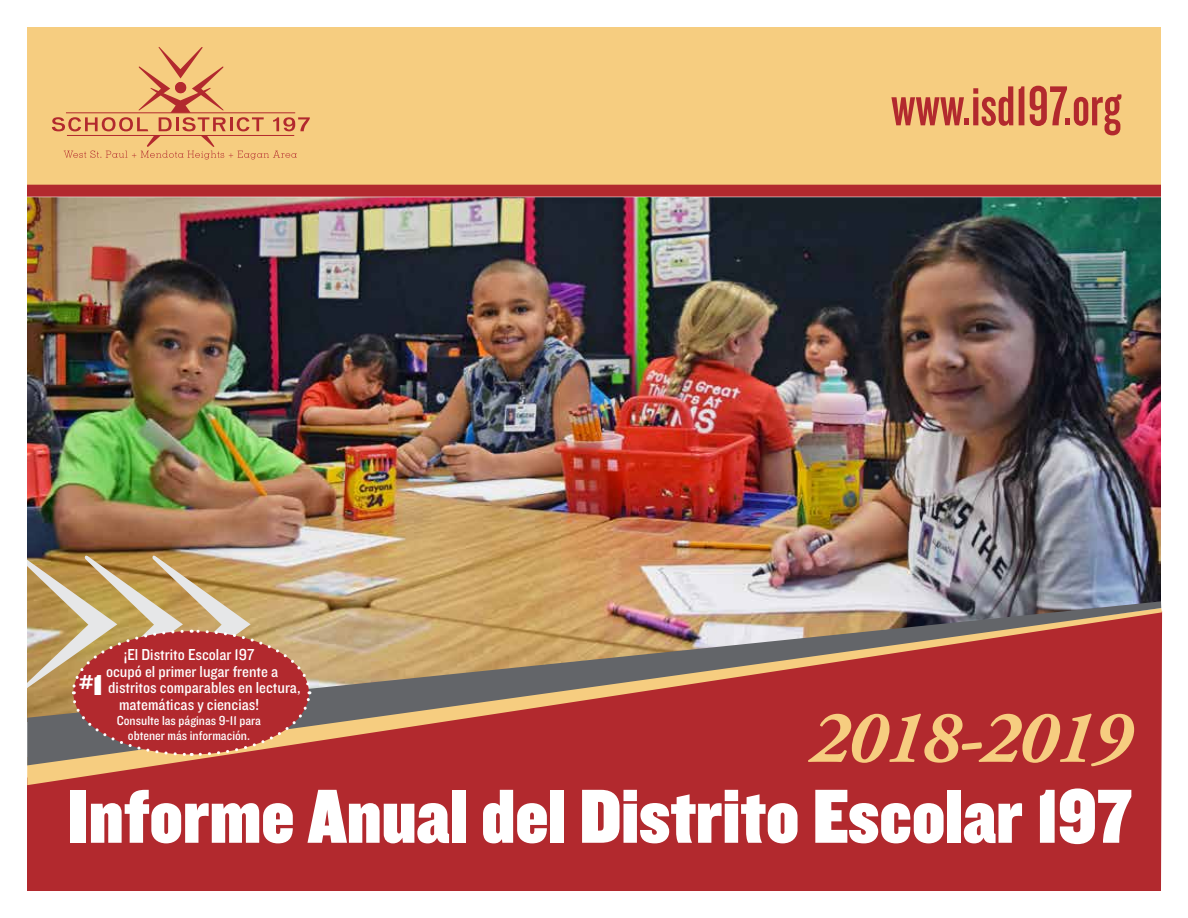
<style>
.page{position:relative;width:1188px;height:918px;background:#fff}
.page>*{position:absolute;margin:0;border:0;box-sizing:border-box;transform-origin:0 0}
.t1{font:79.5px "Knockout HTF90 Ultmt Welterwt";letter-spacing:.01em;color:#fff}
.t2{font:italic 700 75px "Adobe Garamond Pro";letter-spacing:-.025em;color:#f6cd80}
.t3{font:58.5px "Knockout HTF48 Featherweight";color:#b2292e}
.t4{font:21px "Knockout HTF91 Ultmt Middlewt";color:#fff}
.t5{font:16.5px "Knockout HTF30 Junior Welterwt";color:#fff}
.t6{font:13.5px/15px "Knockout HTF30 Junior Welterwt";color:#fff;text-align:center}
.s1{font-size:30px}
</style>
<div class="page">
<div style="left:27px;top:27px;width:1134px;height:162px;background:#f6cd80"></div>
<img style="left:27px;top:197px;width:1134px;height:404px">
<div style="left:27px;top:785px;width:1135px;height:106px;background:#b2292e"></div>
<svg style="left:52px;top:47px;width:258px;height:113px"></svg>
<div style="left:175px;top:82px;width:11px;height:11px;background:#b2292e;border-radius:50%"></div>
<hr style="left:66px;top:112px;width:229px;height:1px;background:#b2292e">
<hr style="left:67px;top:135px;width:227px;height:1px;background:#b2292e">
<div style="left:27px;top:185px;width:1134px;height:12px;background:#b2292e"></div>
<div style="left:27px;top:608px;width:1135px;height:177px;background:#b2292e"></div>
<svg style="left:27px;top:601px;width:1134px;height:164px;background:#b05c51"></svg>
<svg style="left:29px;top:540px;width:123px;height:1px"></svg>
<svg style="left:27px;top:555px;width:285px;height:203px;background:#b87259"></svg>
<h3 class="t3" style="left:891px;top:77px;width:232px">www.isd197.org</h3>
<p class="t5" style="left:124px;top:646px;width:132px">¡El Distrito Escolar 197</p>
<p class="t5" style="left:106px;top:663px;width:174px">ocupó el primer lugar frente a</p>
<p class="t5" style="left:108px;top:679px;width:194px">distritos comparables en lectura,</p>
<p class="t5" style="left:119px;top:696px;width:141px">matemáticas y ciencias!</p>
<p class="t6" style="left:117px;top:713px;width:146px">Consulte las páginas 9-11 para obtener más información.</p>
<p class="t4" style="left:79px;top:670px;width:24px">#<span class="s1">1</span></p>
<h2 class="t2" style="left:810px;top:695px;width:322px">2018-2019</h2>
<h1 class="t1" style="left:69px;top:774px;width:1064px">Informe Anual del Distrito Escolar 197</h1>
</div>
